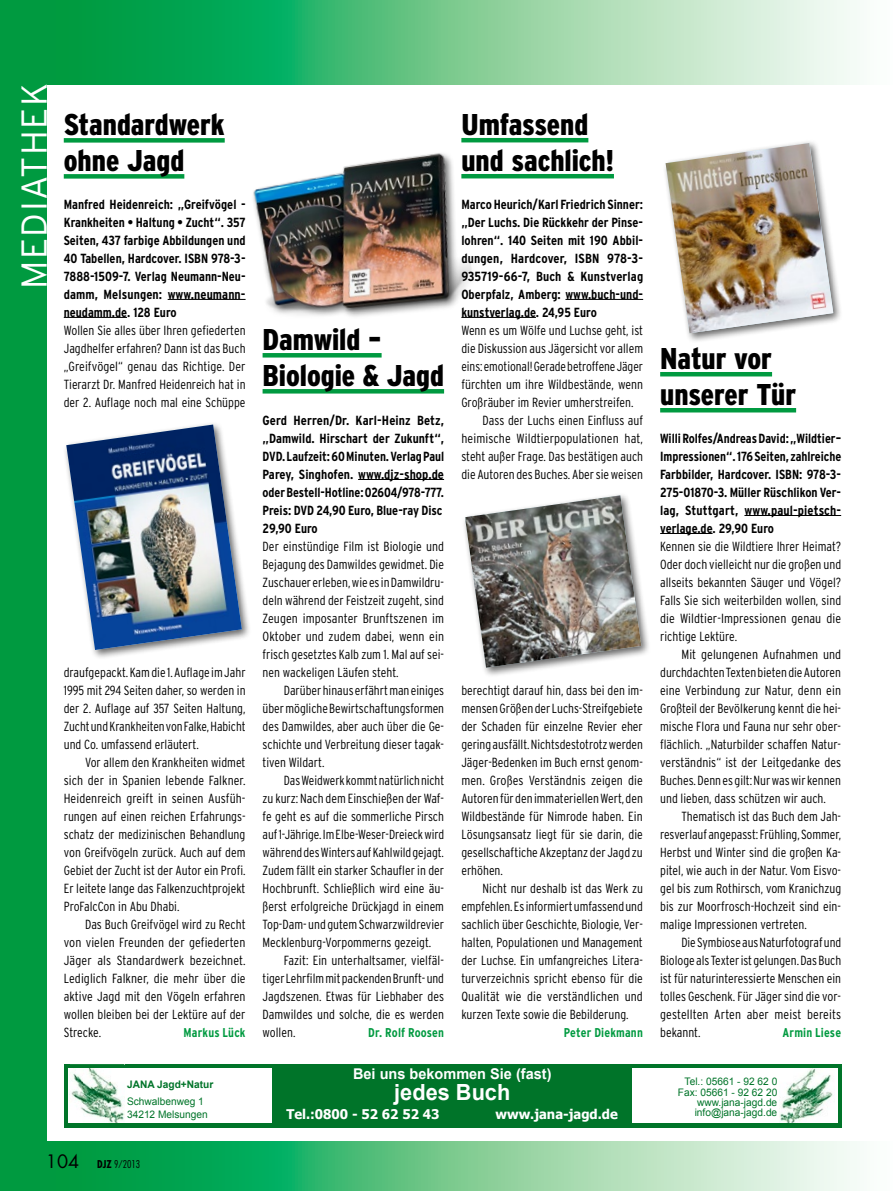
<style>
.page{position:relative;width:893px;height:1191px;background:#fff}
.page>*{position:absolute;margin:0;border:0;box-sizing:border-box;transform-origin:0 0}
.t1{font:300 36px "Parey Interstate";letter-spacing:.035em;color:#fff}
.Bücher__Headline{font:900 condensed 30px/36px "Parey Interstate";color:#000}
.t2{font:700 22.2px "Arial";color:#fff}
.t3{font:700 14.85px "Arial";color:#fff}
.t4{font:700 13.35px "Tahoma";color:#fff}
.Bücher__Text_mit_Ein{font:300 condensed 13.2px/18px "Parey Interstate";color:#000;text-align:justify}
.Bücher__Text_ohne_Ei{font:300 condensed 13.2px/18px "Parey Interstate";color:#000;text-align:justify}
.Bücher__Vorspann{font:700 condensed 13.2px/18px "Parey Interstate";color:#000;text-align:justify}
.Bücher__Text_mit_Ein-2{font:700 condensed 12.75px "Parey Interstate";letter-spacing:.01em;color:#009a40}
.Bücher__Autor{font:700 condensed 12.75px "Parey Interstate";letter-spacing:.01em;color:#009a40}
.t5{font:10.5px "Parey Futura Std Con Lig";color:#000}
.t6{font:10.35px/10.4px "Arial";color:#007429;text-align:right}
.t7{font:700 10.35px/17px "Arial";color:#007429}
.s1{font-weight:400}
.s2{font-family:"Parey Futura";font-size:18px}
.s3{font-family:"Parey Futura";font-weight:700;font-stretch:condensed}
</style>
<div class="page">
<svg style="left:47px;top:1141px;width:810px;height:50px;background:#6cc890"></svg>
<svg style="left:47px;top:0;width:810px;height:85px;background:#6ec891"></svg>
<div style="left:64px;top:138px;width:161px;height:5px;background:#009a40"></div>
<div style="left:64px;top:174px;width:120px;height:5px;background:#009a40"></div>
<hr style="left:168px;top:299px;width:78px;height:1px;background:#000">
<hr style="left:64px;top:317px;width:63px;height:1px;background:#000">
<hr style="left:461px;top:138px;width:127px;height:4px;background:#009a40">
<hr style="left:461px;top:174px;width:153px;height:4px;background:#009a40">
<hr style="left:565px;top:299px;width:78px;height:1px;background:#000">
<hr style="left:461px;top:317px;width:75px;height:1px;background:#000">
<hr style="left:263px;top:353px;width:119px;height:4px;background:#009a40">
<svg style="left:263px;top:389px;width:181px;height:4px"></svg>
<hr style="left:358px;top:479px;width:86px;height:1px;background:#000">
<hr style="left:660px;top:372px;width:112px;height:4px;background:#009a40">
<hr style="left:660px;top:408px;width:136px;height:4px;background:#009a40">
<hr style="left:744px;top:515px;width:97px;height:1px;background:#000">
<hr style="left:660px;top:533px;width:53px;height:1px;background:#000">
<div style="left:0;top:0;width:47px;height:1191px;background:#009a40"></div>
<div style="left:662px;top:139px;width:181px;height:204px;background:#000;opacity:.6"></div>
<img style="left:666px;top:143px;width:167px;height:190px">
<img style="left:240px;top:137px;width:239px;height:181px">
<div style="left:461px;top:491px;width:190px;height:186px;background:#000;opacity:.6"></div>
<img style="left:465px;top:495px;width:176px;height:172px">
<div style="left:62px;top:421px;width:189px;height:238px;background:#000;opacity:.6"></div>
<img style="left:66px;top:424px;width:176px;height:226px">
<div style="left:64px;top:1064px;width:778px;height:63px;background:#007429"></div>
<div style="left:68px;top:1068px;width:769px;height:55px;background:#fff"></div>
<div style="left:273px;top:1064px;width:359px;height:62px;background:#007429"></div>
<img style="left:70px;top:1064px;width:54px;height:1px">
<img style="left:71px;top:1068px;width:53px;height:55px">
<img style="left:780px;top:1068px;width:53px;height:55px">
<p class="t1" style="left:14px;top:289px;width:207px;rotate:-90deg">MEDIATHEK</p>
<p class="Bücher__Headline" style="left:64px;top:106px;width:162px">Standardwerk ohne Jagd</p>
<p class="Bücher__Vorspann" style="left:64px;top:195px;width:183px">Manfred Heidenreich: „Greifvögel - Krankheiten • Haltung • Zucht“. 357<br>Seiten, 437 farbige Abbildungen und 40 Tabellen, Hardcover. ISBN 978-3- 7888-1509-7. Verlag Neumann-Neu&shy;damm, Melsungen: www.neumann&shy;neudamm.de. 128 Euro</p>
<p class="Bücher__Text_ohne_Ei" style="left:64px;top:321px;width:183px">Wollen Sie alles über Ihren gefiederten Jagdhelfer erfahren? Dann ist das Buch „Greifvögel“ genau das Richtige. Der Tierarzt Dr. Manfred Heidenreich hat in der 2. Auflage noch mal eine Schüppe</p>
<p class="Bücher__Text_ohne_Ei" style="left:64px;top:663px;width:183px">draufgepackt. Kam die 1. Auflage im Jahr 1995 mit 294 Seiten daher, so werden in der 2. Auflage auf 357 Seiten Haltung, Zucht und Krankheiten von Falke, Habicht und Co. umfassend erläutert.</p>
<p class="Bücher__Text_mit_Ein" style="left:64px;top:753px;width:183px;text-indent:21px">Vor allem den Krankheiten widmet sich der in Spanien lebende Falkner.<br>Heidenreich greift in seinen Ausfüh&shy;rungen auf einen reichen Erfahrungs&shy;schatz der medizinischen Behandlung von Greifvögeln zurück. Auch auf dem Gebiet der Zucht ist der Autor ein Profi.<br>Er leitete lange das Falkenzuchtprojekt ProFalcCon in Abu Dhabi.</p>
<p class="Bücher__Text_mit_Ein" style="left:64px;top:915px;width:183px;text-indent:21px">Das Buch Greifvögel wird zu Recht von vielen Freunden der gefiederten Jäger als Standardwerk bezeichnet.<br>Lediglich Falkner, die mehr über die aktive Jagd mit den Vögeln erfahren wollen bleiben bei der Lektüre auf der Strecke.</p>
<p class="Bücher__Text_mit_Ein-2" style="left:183px;top:1025px;width:64px">Markus Lück</p>
<p class="t7" style="left:127px;top:1076px;width:88px">JANA Jagd+Natur<br><span class="s1">Schwalbenweg 1</span></p>
<p class="t6" style="left:127px;top:1109px;width:82px">34212 Melsungen</p>
<p class="t5" style="left:46px;top:1157px;width:96px"><span class="s2">104</span> <span class="s3">DJZ</span> 9/2013</p>
<p class="Bücher__Headline" style="left:263px;top:321px;width:183px">Damwild –<br>Biologie &amp; Jagd</p>
<p class="Bücher__Vorspann" style="left:263px;top:411px;width:183px;text-align:left">Gerd Herren/Dr. Karl-Heinz Betz, „Damwild. Hirschart der Zukunft“, DVD. Laufzeit: 60 Minuten. Verlag Paul Parey, Singhofen. www.djz-shop.de oder Bestell-Hotline: 02604/978-777.<br>Preis: DVD 24,90 Euro, Blue-ray Disc 29,90 Euro</p>
<p class="Bücher__Text_ohne_Ei" style="left:263px;top:537px;width:183px">Der einstündige Film ist Biologie und Bejagung des Damwildes gewidmet. Die Zuschauer erleben, wie es in Damwildru&shy;deln während der Feistzeit zugeht, sind Zeugen imposanter Brunftszenen im Oktober und zudem dabei, wenn ein frisch gesetztes Kalb zum 1. Mal auf sei&shy;nen wackeligen Läufen steht.</p>
<p class="Bücher__Text_mit_Ein" style="left:263px;top:681px;width:183px;text-indent:21px">Darüber hinaus erfährt man einiges über mögliche Bewirtschaftungsformen des Damwildes, aber auch über die Ge&shy;schichte und Verbreitung dieser tagak&shy;tiven Wildart.</p>
<p class="Bücher__Text_mit_Ein" style="left:263px;top:771px;width:183px;text-indent:21px">Das Weidwerk kommt natürlich nicht zu kurz: Nach dem Einschießen der Waf&shy;fe geht es auf die sommerliche Pirsch auf 1-Jährige. Im Elbe-Weser-Dreieck wird während des Winters auf Kahlwild gejagt.<br>Zudem fällt ein starker Schaufler in der Hochbrunft. Schließlich wird eine äu&shy;ßerst erfolgreiche Drückjagd in einem Top-Dam- und gutem Schwarzwildrevier Mecklenburg-Vorpommerns gezeigt.</p>
<p class="Bücher__Text_mit_Ein" style="left:263px;top:951px;width:183px;text-indent:21px">Fazit: Ein unterhaltsamer, vielfäl&shy;tiger Lehrfilm mit packenden Brunft- und Jagdszenen. Etwas für Liebhaber des Damwildes und solche, die es werden wollen.</p>
<p class="Bücher__Text_mit_Ein-2" style="left:368px;top:1025px;width:77px">Dr. Rolf Roosen</p>
<p class="Bücher__Headline" style="left:461px;top:106px;width:154px">Umfassend und sachlich!</p>
<p class="Bücher__Vorspann" style="left:461px;top:195px;width:183px">Marco Heurich/Karl Friedrich Sinner: „Der Luchs. Die Rückkehr der Pinse&shy;lohren“. 140 Seiten mit 190 Abbil&shy;dungen, Hardcover, ISBN 978-3- 935719-66-7, Buch &amp; Kunstverlag Oberpfalz, Amberg: www.buch-und&shy;kunstverlag.de. 24,95 Euro</p>
<p class="Bücher__Text_ohne_Ei" style="left:461px;top:321px;width:183px">Wenn es um Wölfe und Luchse geht, ist die Diskussion aus Jägersicht vor allem eins: emotional! Gerade betroffene Jäger fürchten um ihre Wildbestände, wenn Großräuber im Revier umherstreifen.</p>
<p class="Bücher__Text_mit_Ein" style="left:461px;top:411px;width:183px;text-indent:21px">Dass der Luchs einen Einfluss auf heimische Wildtierpopulationen hat, steht außer Frage. Das bestätigen auch die Autoren des Buches. Aber sie weisen</p>
<p class="Bücher__Text_mit_Ein" style="left:461px;top:681px;width:183px">berechtigt darauf hin, dass bei den im&shy;mensen Größen der Luchs-Streifgebiete der Schaden für einzelne Revier eher gering ausfällt. Nichtsdestotrotz werden Jäger-Bedenken im Buch ernst genom&shy;men. Großes Verständnis zeigen die Autoren für den immateriellen Wert, den Wildbestände für Nimrode haben. Ein Lösungsansatz liegt für sie darin, die gesellschaftiche Akzeptanz der Jagd zu erhöhen.</p>
<p class="Bücher__Text_mit_Ein" style="left:461px;top:879px;width:183px;text-indent:21px">Nicht nur deshalb ist das Werk zu empfehlen. Es informiert umfassend und sachlich über Geschichte, Biologie, Ver&shy;halten, Populationen und Management der Luchse. Ein umfangreiches Litera&shy;turverzeichnis spricht ebenso für die Qualität wie die verständlichen und kurzen Texte sowie die Bebilderung.</p>
<p class="Bücher__Autor" style="left:564px;top:1025px;width:81px">Peter Diekmann</p>
<p class="Bücher__Headline" style="left:660px;top:340px;width:137px">Natur vor unserer Tür</p>
<p class="Bücher__Vorspann" style="left:660px;top:429px;width:183px">Willi Rolfes/Andreas David: „Wildtier– Impressionen“. 176 Seiten, zahlreiche Farbbilder, Hardcover. ISBN: 978-3- 275-01870-3. Müller Rüschlikon Ver&shy;lag, Stuttgart, www.paul-pietsch&shy;verlage.de. 29,90 Euro</p>
<p class="Bücher__Text_ohne_Ei" style="left:660px;top:537px;width:182px">Kennen sie die Wildtiere Ihrer Heimat?<br>Oder doch vielleicht nur die großen und allseits bekannten Säuger und Vögel?<br>Falls Sie sich weiterbilden wollen, sind die Wildtier-Impressionen genau die richtige Lektüre.</p>
<p class="Bücher__Text_mit_Ein" style="left:660px;top:645px;width:183px;text-indent:21px">Mit gelungenen Aufnahmen und durchdachten Texten bieten die Autoren eine Verbindung zur Natur, denn ein Großteil der Bevölkerung kennt die hei&shy;mische Flora und Fauna nur sehr ober&shy;flächlich. „Naturbilder schaffen Natur&shy;verständnis“ ist der Leitgedanke des Buches. Denn es gilt: Nur was wir kennen und lieben, dass schützen wir auch.</p>
<p class="Bücher__Text_mit_Ein" style="left:660px;top:807px;width:182px;text-indent:21px">Thematisch ist das Buch dem Jah&shy;resverlauf angepasst: Frühling, Sommer, Herbst und Winter sind die großen Ka&shy;pitel, wie auch in der Natur. Vom Eisvo&shy;gel bis zum Rothirsch, vom Kranichzug bis zur Moorfrosch-Hochzeit sind ein&shy;malige Impressionen vertreten.</p>
<p class="Bücher__Text_mit_Ein" style="left:660px;top:933px;width:183px;text-indent:21px">Die Symbiose aus Naturfotograf und Biologe als Texter ist gelungen. Das Buch ist für naturinteressierte Menschen ein tolles Geschenk. Für Jäger sind die vor&shy;gestellten Arten aber meist bereits bekannt.</p>
<p class="Bücher__Text_mit_Ein-2" style="left:782px;top:1025px;width:60px">Armin Liese</p>
<p class="t3" style="left:353px;top:1064px;width:200px">Bei uns bekommen Sie (fast)</p>
<p class="t2" style="left:394px;top:1077px;width:118px">jedes Buch</p>
<p class="t6" style="left:678px;top:1076px;width:101px">Tel.: 05661 - 92 62 0<br>Fax: 05661 - 92 62 20 www.jana-jagd.de</p>
<p class="t4" style="left:286px;top:1104px;width:155px">Tel.:0800 - 52 62 52 43</p>
<p class="t4" style="left:495px;top:1104px;width:124px">www.jana-jagd.de</p>
<p class="t6" style="left:695px;top:1107px;width:84px">info@jana-jagd.de</p>
</div>
